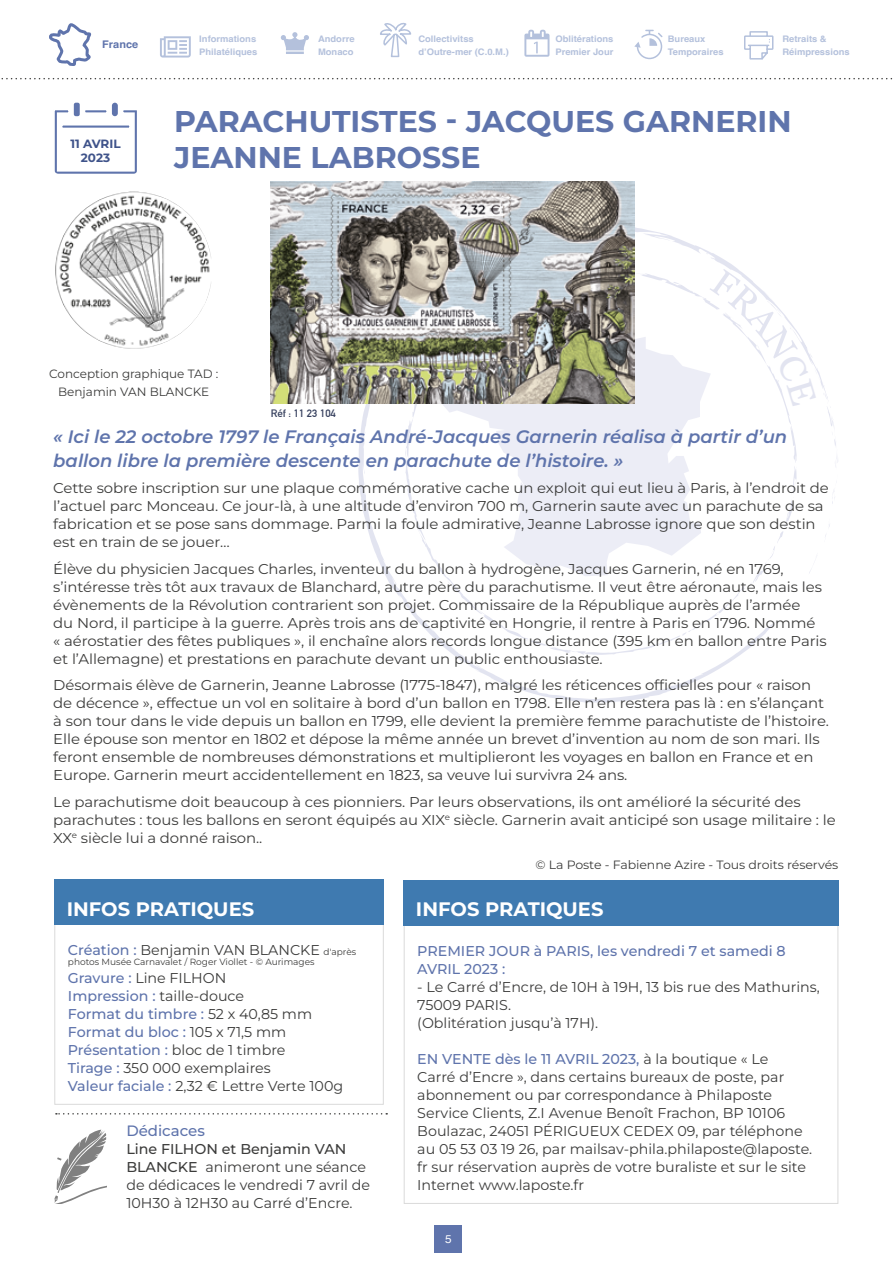
<style>
.page{position:relative;width:893px;height:1263px;background:#fff}
.page>*{position:absolute;margin:0;border:0;box-sizing:border-box;transform-origin:0 0}
.t1{font:700 30px/36px "Montserrat";color:#5f74ac}
.t2{font:700 19.5px "Montserrat";color:#fff}
.t3{font:italic 600 18px/24px "Montserrat";color:#5f74ac}
.t4{font:500 15px "Montserrat";color:#5f74ac}
.t5{font:14.25px/18px "Montserrat";letter-spacing:-.005em;color:#3c3c3b;scale:1.04 1}
.t6{font:14.25px/18px "Montserrat";letter-spacing:-.005em;color:#3c3c3b}
.t7{font:500 14.25px/18px "Montserrat";color:#5f74ac}
.t8{font:12px/18px "Montserrat";letter-spacing:-.005em;color:#3c3c3b;text-align:center}
.t9{font:12px "Montserrat";letter-spacing:-.005em;color:#3c3c3b;scale:1.04 1}
.t10{font:700 12px/14.4px "Montserrat";color:#3f538a;text-align:center}
.t11{font:11.25px "Helvetica";color:#fff;scale:1.04 1}
.t12{font:700 10.5px "DIN Alternate";color:#343e5c;scale:1.04 1}
.t13{font:700 10.5px "Helvetica";color:#5f74ac;scale:1.04 1}
.t14{font:700 9px/13px "Helvetica";color:#b4c1dc;scale:1.04 1}
.t15{font:9px "Montserrat";color:#3c3c3b}
.s1{font-weight:500;color:#5f74ac}
.s2{font-size:9px}
.s3{font-weight:500}
</style>
<div class="page">
<div style="left:435px;top:1225px;width:27px;height:27px;background:#5f74ac"></div>
<svg style="left:358px;top:260px;width:382px;height:443px"></svg>
<svg style="left:365px;top:427px;width:2px;height:7px"></svg>
<svg style="left:1px;top:22px;width:892px;height:238px"></svg>
<div style="left:54px;top:879px;width:330px;height:46px;background:#3f7ab0"></div>
<img style="left:55px;top:192px;width:157px;height:157px;border-radius:79px">
<svg style="left:54px;top:1129px;width:53px;height:75px"></svg>
<svg style="left:56px;top:1113px;width:331px;height:1px"></svg>
<div style="left:403px;top:880px;width:435px;height:46px;background:#3f7ab0"></div>
<img style="left:271px;top:182px;width:363px;height:221px">
<svg style="left:405px;top:267px;width:433px;height:388px"></svg>
<p class="t14" style="left:555px;top:33px;width:57px">Oblitérations<br>Premier Jour</p>
<p class="t14" style="left:782px;top:33px;width:66px">Retraits &amp;<br>Réimpressions</p>
<p class="t14" style="left:199px;top:33px;width:57px">Informations<br>Philatéliques</p>
<p class="t14" style="left:418px;top:33px;width:88px">Collectivitss d’Outre-mer (C.0.M.)</p>
<p class="t13" style="left:102px;top:38px;width:36px">France</p>
<p class="t14" style="left:668px;top:33px;width:55px">Bureaux<br>Temporaires</p>
<p class="t14" style="left:318px;top:33px;width:37px">Andorre<br>Monaco</p>
<p class="t10" style="left:70px;top:136px;width:52px">11 AVRIL<br>2023</p>
<h1 class="t1" style="left:174px;top:102px;width:619px">PARACHUTISTES - JACQUES GARNERIN<br>JEANNE LABROSSE</h1>
<p class="t8" style="left:49px;top:364px;width:171px">Conception graphique TAD :<br>Benjamin VAN BLANCKE</p>
<p class="t12" style="left:271px;top:405px;width:64px">Réf : 11 23 104</p>
<p class="t3" style="left:53px;top:424px;width:735px">« Ici le 22 octobre 1797 le Français André-Jacques Garnerin réalisa à partir d’un ballon libre la première descente en parachute de l’histoire. »</p>
<p class="t5" style="left:53px;top:479px;width:747px">Cette sobre inscription sur une plaque commémorative cache un exploit qui eut lieu à Paris, à l’endroit de l’actuel parc Monceau. Ce jour-là, à une altitude d’environ 700 m, Garnerin saute avec un parachute de sa fabrication et se pose sans dommage. Parmi la foule admirative, Jeanne Labrosse ignore que son destin est en train de se jouer…</p>
<p class="t5" style="left:53px;top:559px;width:745px">Élève du physicien Jacques Charles, inventeur du ballon à hydrogène, Jacques Garnerin, né en 1769, s’intéresse très tôt aux travaux de Blanchard, autre père du parachutisme. Il veut être aéronaute, mais les évènements de la Révolution contrarient son projet. Commissaire de la République auprès de l’armée<br>du Nord, il participe à la guerre. Après trois ans de captivité en Hongrie, il rentre à Paris en 1796. Nommé<br>« aérostatier des fêtes publiques », il enchaîne alors records longue distance (395 km en ballon entre Paris et l’Allemagne) et prestations en parachute devant un public enthousiaste.</p>
<p class="t5" style="left:53px;top:676px;width:747px">Désormais élève de Garnerin, Jeanne Labrosse (1775-1847), malgré les réticences officielles pour « raison de décence », effectue un vol en solitaire à bord d’un ballon en 1798. Elle n’en restera pas là : en s’élançant à son tour dans le vide depuis un ballon en 1799, elle devient la première femme parachutiste de l’histoire.<br>Elle épouse son mentor en 1802 et dépose la même année un brevet d’invention au nom de son mari. Ils feront ensemble de nombreuses démonstrations et multiplieront les voyages en ballon en France et en Europe. Garnerin meurt accidentellement en 1823, sa veuve lui survivra 24 ans.</p>
<p class="t5" style="left:53px;top:792px;width:754px">Le parachutisme doit beaucoup à ces pionniers. Par leurs observations, ils ont amélioré la sécurité des parachutes : tous les ballons en seront équipés au XIX<sup>e</sup> siècle. Garnerin avait anticipé son usage militaire : le<br>XX<sup>e</sup> siècle lui a donné raison..</p>
<p class="t9" style="left:535px;top:857px;width:293px">© La Poste - Fabienne Azire - Tous droits réservés</p>
<h2 class="t2" style="left:67px;top:896px;width:189px">INFOS PRATIQUES</h2>
<p class="t6" style="left:68px;top:940px;width:290px"><span class="s1">Création :</span> Benjamin VAN BLANCKE <span class="s2">d'après</span></p>
<p class="t15" style="left:68px;top:956px;width:248px">photos Musée Carnavalet / Roger Viollet - © Aurimages</p>
<p class="t6" style="left:68px;top:969px;width:277px"><span class="s1">Gravure :</span> Line FILHON<br><span class="s1">Impression :</span> taille-douce<br><span class="s1">Format du timbre :</span> 52 x 40,85 mm<br><span class="s1">Format du bloc :</span> 105 x 71,5 mm<br><span class="s1">Présentation :</span> bloc de 1 timbre<br><span class="s1">Tirage :</span> 350 000 exemplaires<br><span class="s1">Valeur faciale :</span> 2,32 € Lettre Verte 100g</p>
<p class="t4" style="left:126px;top:1121px;width:80px">Dédicaces</p>
<p class="t6" style="left:126px;top:1139px;width:245px"><span class="s3">Line FILHON et Benjamin VAN<br>BLANCKE</span> animeront une séance de dédicaces le vendredi 7 avril de<br>10H30 à 12H30 au Carré d’Encre.</p>
<h2 class="t2" style="left:416px;top:896px;width:189px">INFOS PRATIQUES</h2>
<p class="t7" style="left:417px;top:942px;width:370px">PREMIER JOUR à PARIS, les vendredi 7 et samedi 8<br>AVRIL 2023 :</p>
<p class="t6" style="left:417px;top:978px;width:404px">- Le Carré d’Encre, de 10H à 19H, 13 bis rue des Mathurins,<br>75009 PARIS.<br>(Oblitération jusqu’à 17H).</p>
<p class="t6" style="left:417px;top:1050px;width:396px"><span class="s1">EN VENTE dès le 11 AVRIL 2023,</span> à la boutique « Le<br>Carré d’Encre », dans certains bureaux de poste, par abonnement ou par correspondance à Philaposte Service Clients, Z.I Avenue Benoît Frachon, BP 10106<br>Boulazac, 24051 PÉRIGUEUX CEDEX 09, par téléphone au 05 53 03 19 26, par mailsav-phila.philaposte@laposte. fr sur réservation auprès de votre buraliste et sur le site Internet www.laposte.fr</p>
<p class="t11" style="left:445px;top:1230px;width:8px">5</p>
</div>
